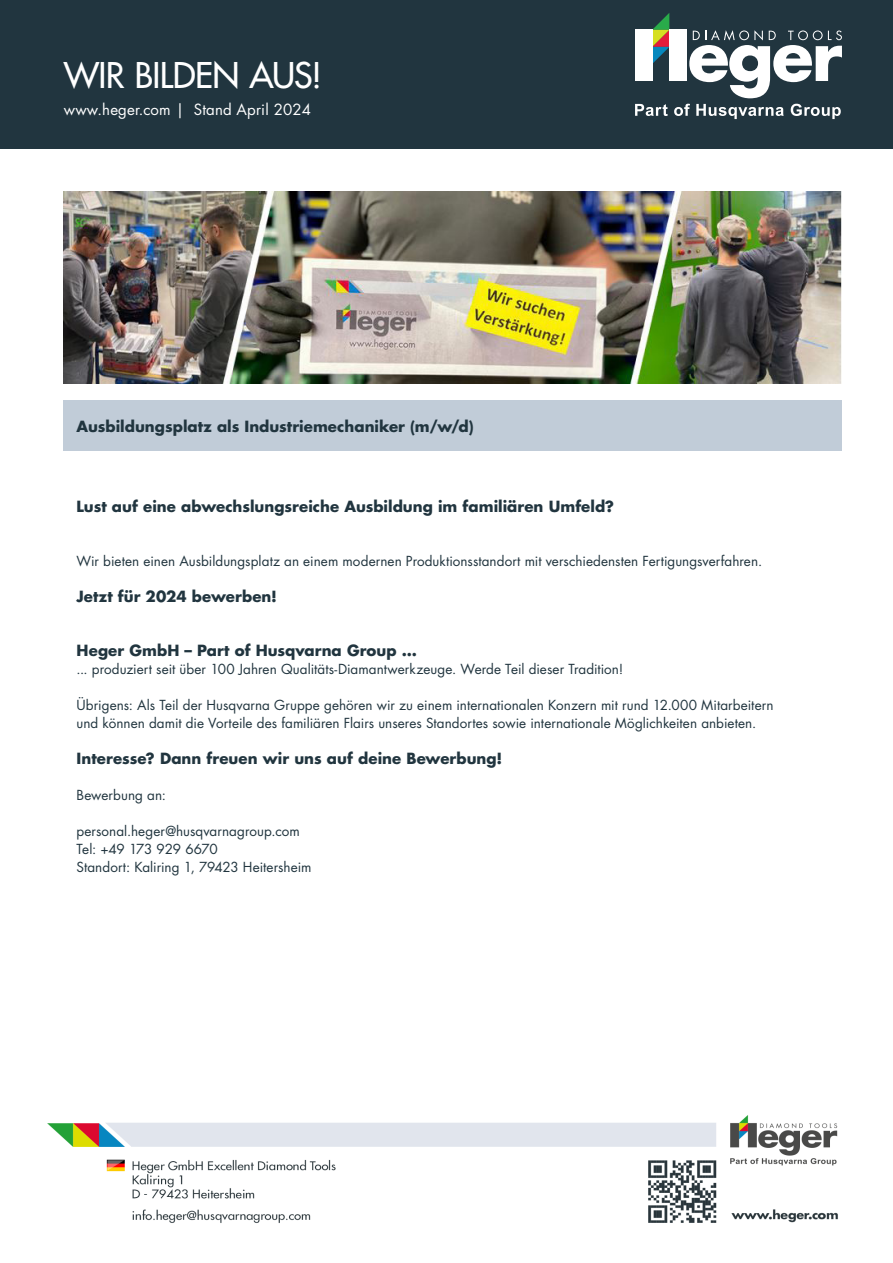
<style>
.page{position:relative;width:893px;height:1263px;background:#fff}
.page>*{position:absolute;margin:0;border:0;box-sizing:border-box;transform-origin:0 0}
.t1{font:500 34.5px "Futura LT Pro";letter-spacing:-.02em;color:#fff}
.t2{font:700 15px "Futura LT Pro";color:#21353f}
.Stand_und_Seitenzahl{font:15px "Futura LT Pro";letter-spacing:.01em;color:#fff}
.t3{font:13.5px "Futura LT Pro";letter-spacing:.005em;color:#21353f}
.t4{font:13.5px "Futura LT Pro";letter-spacing:-.03em;color:#21353f}
</style>
<div class="page">
<div style="left:0;top:0;width:893px;height:149px;background:#21353f"></div>
<img style="left:47px;top:1115px;width:791px;height:108px">
<svg style="left:652px;top:13px;width:17px;height:51px"></svg>
<div style="left:635px;top:30px;width:17px;height:51px;background:#fff"></div>
<div style="left:669px;top:30px;width:17px;height:51px;background:#fff"></div>
<svg style="left:689px;top:30px;width:153px;height:68px"></svg>
<svg style="left:635px;top:104px;width:33px;height:12px"></svg>
<svg style="left:674px;top:104px;width:16px;height:12px"></svg>
<svg style="left:696px;top:104px;width:88px;height:15px"></svg>
<svg style="left:791px;top:104px;width:50px;height:15px"></svg>
<div style="left:64px;top:401px;width:778px;height:51px;background:#c1ccd8"></div>
<img style="left:64px;top:191px;width:778px;height:192px">
<p class="t1" style="left:64px;top:50px;width:260px">WIR BILDEN AUS!</p>
<p class="Stand_und_Seitenzahl" style="left:64px;top:100px;width:249px">www.heger.com | Stand April 2024</p>
<p class="t2" style="left:77px;top:415px;width:399px">Ausbildungsplatz als Industriemechaniker (m/w/d)</p>
<p class="t2" style="left:77px;top:494px;width:539px">Lust auf eine abwechslungsreiche Ausbildung im familiären Umfeld?</p>
<p class="t3" style="left:77px;top:551px;width:687px">Wir bieten einen Ausbildungsplatz an einem modernen Produktionsstandort mit verschiedensten Fertigungsverfahren.</p>
<p class="t2" style="left:77px;top:584px;width:202px">Jetzt für 2024 bewerben!</p>
<p class="t2" style="left:77px;top:638px;width:342px">Heger GmbH – Part of Husqvarna Group ...</p>
<p class="t3" style="left:77px;top:659px;width:548px">... produziert seit über 100 Jahren Qualitäts-Diamantwerkzeuge. Werde Teil dieser Tradition!</p>
<p class="t3" style="left:77px;top:695px;width:698px">Übrigens: Als Teil der Husqvarna Gruppe gehören wir zu einem internationalen Konzern mit rund 12.000 Mitarbeitern</p>
<p class="t3" style="left:77px;top:713px;width:681px">und können damit die Vorteile des familiären Flairs unseres Standortes sowie internationale Möglichkeiten anbieten.</p>
<p class="t2" style="left:77px;top:746px;width:427px">Interesse? Dann freuen wir uns auf deine Bewerbung!</p>
<p class="t3" style="left:77px;top:785px;width:91px">Bewerbung an:</p>
<p class="t3" style="left:77px;top:821px;width:225px">personal.heger@husqvarnagroup.com</p>
<p class="t4" style="left:77px;top:839px;width:143px">Tel: +49 173 929 6670</p>
<p class="t3" style="left:77px;top:857px;width:236px">Standort: Kaliring 1, 79423 Heitersheim</p>
</div>
